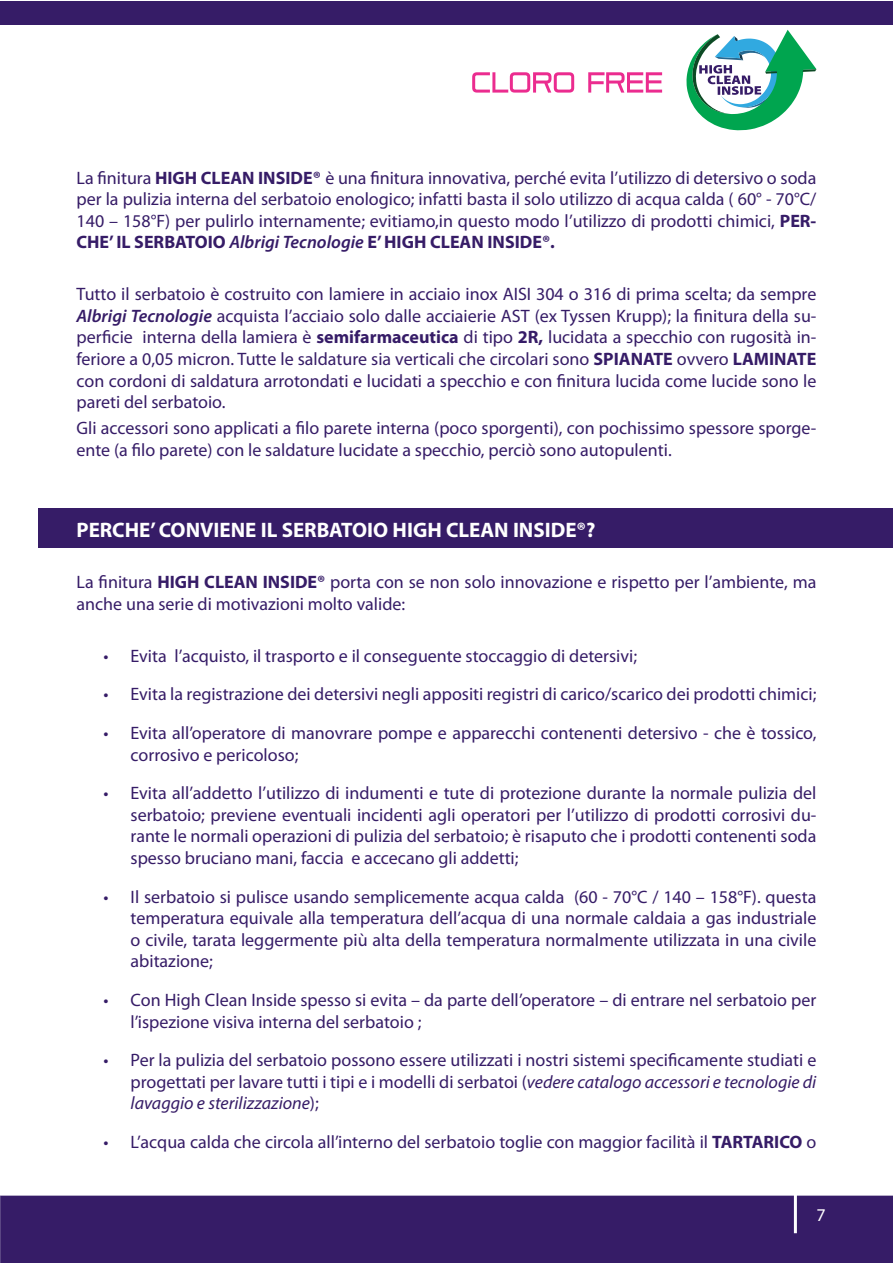
<style>
.page{position:relative;width:893px;height:1263px;background:#fff}
.page>*{position:absolute;margin:0;border:0;box-sizing:border-box;transform-origin:0 0}
.t1{font:700 21px "Myriad Pro";color:#fff}
.t2{font:18px/21.6px "Myriad Pro";color:#361c67;text-align:justify}
.t3{font:18px "Myriad Pro";color:#fff}
.s1{font-weight:700}
.s2{font-weight:600;font-style:italic}
.s3{font-style:italic}
</style>
<div class="page">
<div style="left:0;top:1px;width:893px;height:24px;background:#361c67"></div>
<div style="left:1px;top:1195px;width:892px;height:68px;background:#361c67"></div>
<svg style="left:0;top:1195px;width:1px;height:68px"></svg>
<hr style="left:794px;top:1190px;width:3px;height:43px;background:#fff">
<svg style="left:686px;top:30px;width:130px;height:100px"></svg>
<svg style="left:472px;top:72px;width:190px;height:21px"></svg>
<div style="left:38px;top:509px;width:855px;height:39px;background:#361c67"></div>
<p class="t2" style="left:77px;top:166px;width:741px">La finitura <span class="s1">HIGH CLEAN INSIDE®</span> è una finitura innovativa, perché evita l’utilizzo di detersivo o soda per la pulizia interna del serbatoio enologico; infatti basta il solo utilizzo di acqua calda ( 60° - 70°C/ 140 – 158°F) per pulirlo internamente; evitiamo,in questo modo l’utilizzo di prodotti chimici, <span class="s1">PER-CHE’ IL SERBATOIO</span> <span class="s2">Albrigi Tecnologie</span> <span class="s1">E’ HIGH CLEAN INSIDE®.</span></p>
<p class="t2" style="left:77px;top:283px;width:741px">Tutto il serbatoio è costruito con lamiere in acciaio inox AISI 304 o 316 di prima scelta; da sempre <span class="s2">Albrigi Tecnologie</span> acquista l’acciaio solo dalle acciaierie AST (ex Tyssen Krupp); la finitura della su&shy;perficie interna della lamiera è <span class="s1">semifarmaceutica</span> di tipo <span class="s1">2R,</span> lucidata a specchio con rugosità in&shy;feriore a 0,05 micron. Tutte le saldature sia verticali che circolari sono <span class="s1">SPIANATE</span> ovvero <span class="s1">LAMINATE </span>con cordoni di saldatura arrotondati e lucidati a specchio e con finitura lucida come lucide sono le pareti del serbatoio.</p>
<p class="t2" style="left:77px;top:417px;width:741px">Gli accessori sono applicati a filo parete interna (poco sporgenti), con pochissimo spessore sporge&shy;ente (a filo parete) con le saldature lucidate a specchio, perciò sono autopulenti.</p>
<p class="t1" style="left:77px;top:516px;width:521px">PERCHE’ CONVIENE IL SERBATOIO HIGH CLEAN INSIDE®?</p>
<p class="t2" style="left:77px;top:571px;width:741px">La finitura <span class="s1">HIGH CLEAN INSIDE®</span> porta con se non solo innovazione e rispetto per l’ambiente, ma anche una serie di motivazioni molto valide:</p>
<p class="t2" style="left:104px;top:645px;width:535px">• Evita l’acquisto, il trasporto e il conseguente stoccaggio di detersivi;</p>
<p class="t2" style="left:104px;top:683px;width:714px">• Evita la registrazione dei detersivi negli appositi registri di carico/scarico dei prodotti chimici;</p>
<p class="t2" style="left:131px;top:722px;width:687px;text-indent:-27px">• Evita all’operatore di manovrare pompe e apparecchi contenenti detersivo - che è tossico, corrosivo e pericoloso;</p>
<p class="t2" style="left:131px;top:782px;width:687px;text-indent:-27px">• Evita all’addetto l’utilizzo di indumenti e tute di protezione durante la normale pulizia del serbatoio; previene eventuali incidenti agli operatori per l’utilizzo di prodotti corrosivi du&shy;rante le normali operazioni di pulizia del serbatoio; è risaputo che i prodotti contenenti soda spesso bruciano mani, faccia e accecano gli addetti;</p>
<p class="t2" style="left:131px;top:885px;width:687px;text-indent:-27px">• Il serbatoio si pulisce usando semplicemente acqua calda (60 - 70°C / 140 – 158°F). questa temperatura equivale alla temperatura dell’acqua di una normale caldaia a gas industriale o civile, tarata leggermente più alta della temperatura normalmente utilizzata in una civile abitazione;</p>
<p class="t2" style="left:131px;top:989px;width:687px;text-indent:-27px">• Con High Clean Inside spesso si evita – da parte dell’operatore – di entrare nel serbatoio per l’ispezione visiva interna del serbatoio ;</p>
<p class="t2" style="left:131px;top:1049px;width:687px;text-indent:-27px">• Per la pulizia del serbatoio possono essere utilizzati i nostri sistemi specificamente studiati e progettati per lavare tutti i tipi e i modelli di serbatoi (<span class="s3">vedere catalogo accessori e tecnologie di lavaggio e sterilizzazione</span>);</p>
<p class="t2" style="left:104px;top:1131px;width:714px">• L’acqua calda che circola all’interno del serbatoio toglie con maggior facilità il <span class="s1">TARTARICO</span> o</p>
<p class="t3" style="left:816px;top:1204px;width:11px">7</p>
</div>
